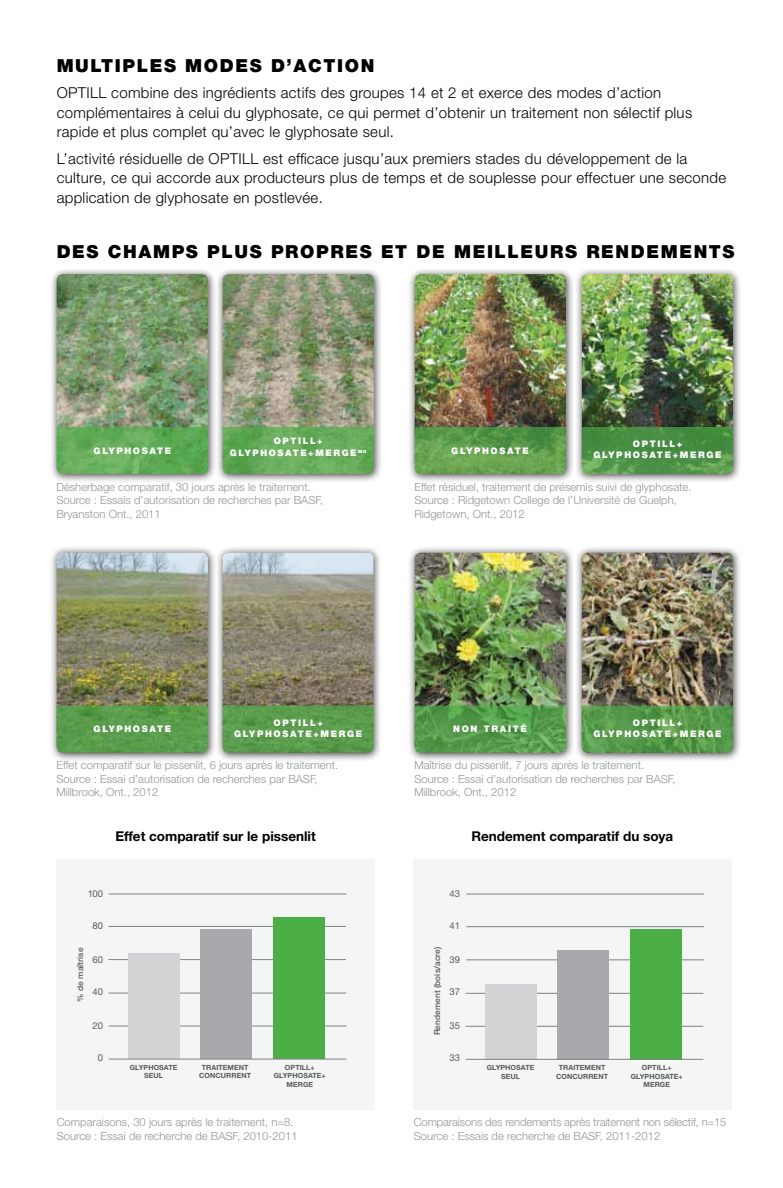
<style>
.page{position:relative;width:783px;height:1188px;background:#fff}
.page>*{position:absolute;margin:0;border:0;box-sizing:border-box;transform-origin:0 0}
.t1{font:900 18px "Helvetica Neue LT Std";letter-spacing:.09em;color:#000}
.t2{font:300 15px/19.5px "Helvetica Neue LT Std";letter-spacing:.02em;color:#000}
.t3{font:700 13.5px "Helvetica Neue LT Std";color:#000}
.t4{font:300 11.25px/13.5px "Helvetica Neue LT Std";color:#939598}
.t5{font:9.45px "Helvetica Neue LT Std";letter-spacing:.005em;color:#58595b}
.t6{font:900 9.15px/10.9px "Helvetica Neue LT Std";letter-spacing:.18em;color:#fff}
.t7{font:900 9px/12px "Helvetica Neue LT Std";letter-spacing:.18em;color:#fff;text-align:right}
.t8{font:500 8.25px "Helvetica Neue LT Std";letter-spacing:.01em;color:#58595b}
.t9{font:700 7.05px/8.2px "Helvetica Neue LT Std";letter-spacing:.01em;color:#58595b;text-align:center}
.t10{font:900 4.35px "Helvetica Neue LT Std";color:#fff}
</style>
<div class="page">
<div style="left:215px;top:545px;width:168px;height:217px;background:#000;opacity:.75"></div>
<img style="left:223px;top:553px;width:150px;height:153px">
<svg style="left:223px;top:706px;width:151px;height:47px;background:#5a9b4d"></svg>
<div style="left:49px;top:545px;width:168px;height:217px;background:#000;opacity:.75"></div>
<img style="left:57px;top:553px;width:151px;height:153px">
<svg style="left:57px;top:706px;width:151px;height:47px;background:#599b4b"></svg>
<div style="left:575px;top:545px;width:167px;height:217px;background:#000;opacity:.75"></div>
<img style="left:582px;top:553px;width:151px;height:153px">
<svg style="left:582px;top:706px;width:151px;height:47px;background:#589a4b"></svg>
<div style="left:407px;top:545px;width:168px;height:217px;background:#000;opacity:.75"></div>
<img style="left:415px;top:553px;width:151px;height:153px">
<svg style="left:415px;top:706px;width:151px;height:47px;background:#569b4d"></svg>
<div style="left:215px;top:267px;width:168px;height:216px;background:#000;opacity:.75"></div>
<img style="left:223px;top:274px;width:151px;height:153px">
<svg style="left:223px;top:427px;width:151px;height:47px;background:#65aa59"></svg>
<div style="left:49px;top:267px;width:168px;height:216px;background:#000;opacity:.75"></div>
<img style="left:57px;top:274px;width:151px;height:153px">
<svg style="left:57px;top:427px;width:151px;height:47px;background:#62ab58"></svg>
<div style="left:575px;top:267px;width:167px;height:216px;background:#000;opacity:.75"></div>
<img style="left:582px;top:274px;width:151px;height:153px">
<svg style="left:582px;top:427px;width:151px;height:47px;background:#4c9246"></svg>
<div style="left:407px;top:267px;width:168px;height:216px;background:#000;opacity:.75"></div>
<img style="left:415px;top:274px;width:151px;height:153px">
<svg style="left:415px;top:427px;width:151px;height:47px;background:#609d4c"></svg>
<div style="left:414px;top:859px;width:317px;height:251px;background:#f3f4f4"></div>
<hr style="left:466px;top:894px;width:238px;height:1px;background:#808285">
<hr style="left:466px;top:1026px;width:237px;height:1px;background:#808285">
<hr style="left:466px;top:993px;width:237px;height:1px;background:#808285">
<hr style="left:466px;top:960px;width:238px;height:1px;background:#808285">
<hr style="left:466px;top:926px;width:238px;height:1px;background:#808285">
<div style="left:485px;top:984px;width:51px;height:75px;background:#d1d3d4"></div>
<div style="left:557px;top:950px;width:51px;height:109px;background:#a7a9ac"></div>
<div style="left:631px;top:929px;width:51px;height:130px;background:#4caf45"></div>
<hr style="left:466px;top:1059px;width:237px;height:1px;background:#808285">
<div style="left:57px;top:859px;width:317px;height:251px;background:#f3f4f4"></div>
<hr style="left:109px;top:1026px;width:237px;height:1px;background:#808285">
<hr style="left:108px;top:993px;width:238px;height:1px;background:#808285">
<hr style="left:108px;top:959px;width:238px;height:1px;background:#808285">
<hr style="left:108px;top:926px;width:238px;height:1px;background:#808285">
<hr style="left:109px;top:894px;width:237px;height:1px;background:#828487">
<div style="left:128px;top:954px;width:51px;height:105px;background:#d1d3d4"></div>
<div style="left:200px;top:929px;width:51px;height:130px;background:#a7a9ac"></div>
<div style="left:274px;top:918px;width:51px;height:141px;background:#4caf45"></div>
<hr style="left:109px;top:1059px;width:237px;height:1px;background:#808285">
<h1 class="t1" style="left:57px;top:55px;width:319px">MULTIPLES MODES D’ACTION</h1>
<h2 class="t2" style="left:57px;top:83px;width:637px">OPTILL combine des ingrédients actifs des groupes 14 et 2 et exerce des modes d’action complémentaires à celui du glyphosate, ce qui permet d’obtenir un traitement non sélectif plus rapide et plus complet qu’avec le glyphosate seul.</h2>
<h2 class="t2" style="left:57px;top:148px;width:671px">L’activité résiduelle de OPTILL est efficace jusqu’aux premiers stades du développement de la culture, ce qui accorde aux producteurs plus de temps et de souplesse pour effectuer une seconde application de glyphosate en postlevée.</h2>
<h1 class="t1" style="left:57px;top:241px;width:679px">DES CHAMPS PLUS PROPRES ET DE MEILLEURS RENDEMENTS</h1>
<p class="t7" style="left:274px;top:435px;width:8px">OPTI</p>
<p class="t7" style="left:230px;top:435px;width:95px">LL+<br>GLYPHOSATE+MERGE</p>
<p class="t6" style="left:94px;top:445px;width:79px">GLYPHOSATE</p>
<p class="t10" style="left:358px;top:449px;width:5px">MD</p>
<p class="t4" style="left:56px;top:480px;width:268px">Désherbage comparatif, 30 jours après le traitement.<br>Source : Essais d’autorisation de recherches par BASF,<br>Bryanston Ont., 2011</p>
<p class="t6" style="left:633px;top:438px;width:8px">OPTI</p>
<p class="t6" style="left:594px;top:438px;width:96px;text-indent:69px">LL+<br>GLYPHOSATE+MERGE</p>
<p class="t6" style="left:451px;top:445px;width:79px">GLYPHOSATE</p>
<p class="t4" style="left:414px;top:480px;width:279px">Effet résiduel, traitement de présemis suivi de glyphosate.<br>Source : Ridgetown College de l’Université de Guelph,<br>Ridgetown, Ont., 2012</p>
<p class="t6" style="left:274px;top:717px;width:8px">OPTI</p>
<p class="t6" style="left:234px;top:717px;width:96px;text-indent:69px">LL+<br>GLYPHOSATE+MERGE</p>
<p class="t6" style="left:94px;top:724px;width:79px">GLYPHOSATE</p>
<p class="t4" style="left:56px;top:758px;width:283px">Effet comparatif sur le pissenlit, 6 jours après le traitement.<br>Source : Essai d’autorisation de recherches par BASF,<br>Millbrook, Ont., 2012</p>
<p class="t6" style="left:633px;top:717px;width:8px">OPTI</p>
<p class="t6" style="left:594px;top:717px;width:96px;text-indent:69px">LL+<br>GLYPHOSATE+MERGE</p>
<p class="t6" style="left:453px;top:724px;width:75px">N ON TRAITÉ</p>
<p class="t4" style="left:414px;top:758px;width:263px">Maîtrise du pissenlit, 7 jours après le traitement.<br>Source : Essai d’autorisation de recherches par BASF,<br>Millbrook, Ont., 2012</p>
<p class="t3" style="left:115px;top:828px;width:202px">Effet comparatif sur le pissenlit</p>
<p class="t3" style="left:471px;top:828px;width:203px">Rendement comparatif du soya</p>
<p class="t5" style="left:88px;top:888px;width:17px">100</p>
<p class="t5" style="left:450px;top:888px;width:12px">43</p>
<p class="t5" style="left:92px;top:920px;width:12px">80</p>
<p class="t5" style="left:449px;top:920px;width:12px">41</p>
<p class="t8" style="left:75px;top:1002px;width:56px;rotate:-90deg">% de maîtrise</p>
<p class="t5" style="left:92px;top:954px;width:12px">60</p>
<p class="t5" style="left:92px;top:986px;width:12px">40</p>
<p class="t5" style="left:92px;top:1020px;width:12px">20</p>
<p class="t8" style="left:432px;top:1035px;width:90px;rotate:-90deg">Rendement (bois/acre)</p>
<p class="t5" style="left:449px;top:954px;width:12px">39</p>
<p class="t5" style="left:449px;top:986px;width:12px">37</p>
<p class="t5" style="left:449px;top:1020px;width:12px">35</p>
<p class="t5" style="left:98px;top:1052px;width:7px">0</p>
<p class="t5" style="left:449px;top:1052px;width:12px">33</p>
<p class="t9" style="left:130px;top:1063px;width:49px">GLYPHOSATE<br>SEUL</p>
<p class="t9" style="left:199px;top:1063px;width:53px">TRAITEMENT<br>CONCURRENT</p>
<p class="t9" style="left:274px;top:1063px;width:53px">OPTILL+<br>GLYPHOSATE+<br>MERGE</p>
<p class="t9" style="left:487px;top:1064px;width:49px">GLYPHOSATE<br>SEUL</p>
<p class="t9" style="left:556px;top:1064px;width:53px">TRAITEMENT<br>CONCURRENT</p>
<p class="t9" style="left:631px;top:1064px;width:53px">OPTILL+<br>GLYPHOSATE+<br>MERGE</p>
<p class="t4" style="left:57px;top:1115px;width:242px">Comparaisons, 30 jours après le traitement, n=8.<br>Source : Essai de recherche de BASF, 2010-2011</p>
<p class="t4" style="left:414px;top:1115px;width:314px">Comparaisons des rendements après traitement non sélectif, n=15<br>Source : Essais de recherche de BASF, 2011-2012</p>
</div>
